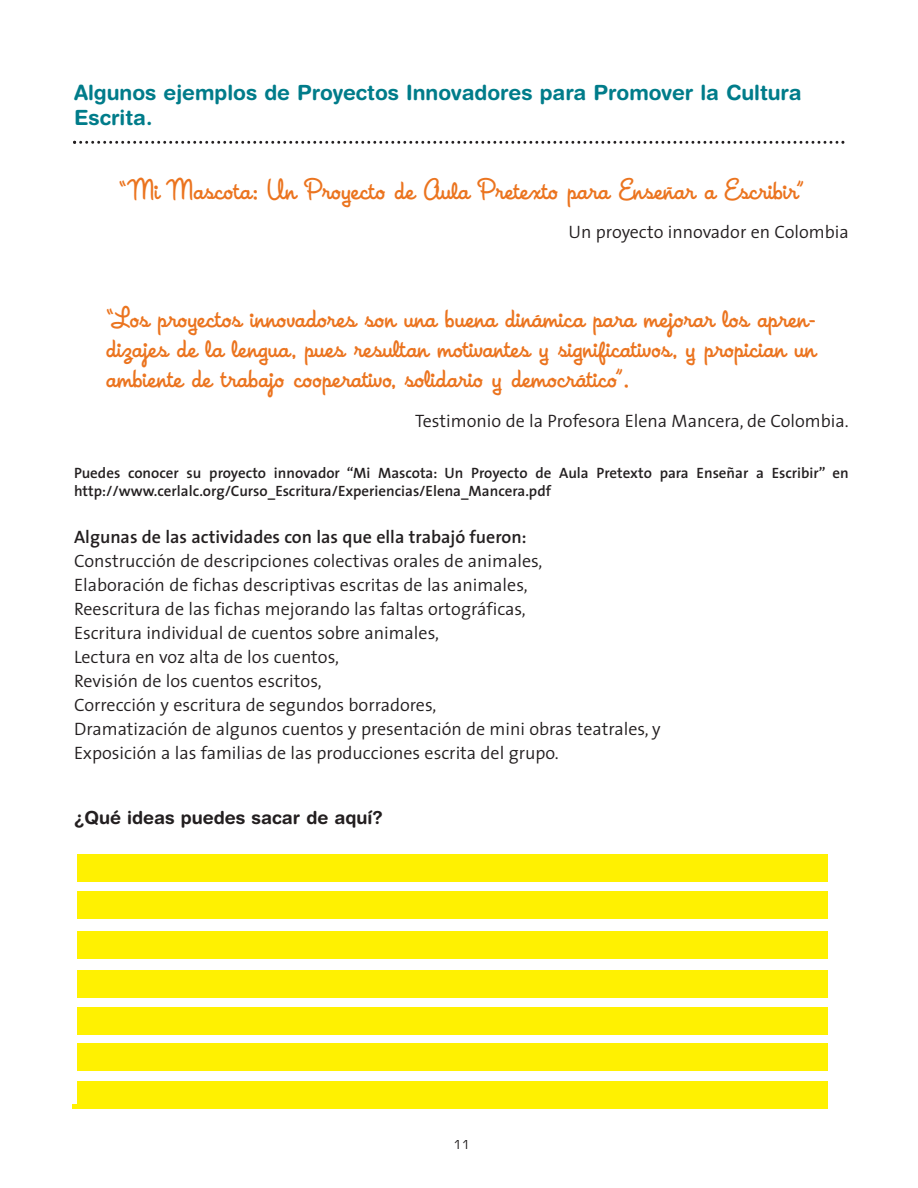
<style>
.page{position:relative;width:918px;height:1188px;background:#fff}
.page>*{position:absolute;margin:0;border:0;box-sizing:border-box;transform-origin:0 0}
.t1{font:27px/30px "House A Rama League Night";color:#eb741f;text-align:justify}
.t2{font:700 21px/25.2px "Helvetica Rounded";color:#007c8a}
.t3{font:300 18px/24px "The Sans";color:#231f20}
.t4{font:600 18px "The Sans";color:#231f20}
.t5{font:700 18px "Helvetica Rounded";color:#231f20}
.t6{font:600 15px/18px "The Sans";color:#231f20}
.t7{font:13.5px "Eurostile";color:#231f20}
</style>
<div class="page">
<div style="left:70px;top:855px;width:764px;height:27px;background:#fff101"></div>
<div style="left:69px;top:891px;width:765px;height:28px;background:#fff101"></div>
<div style="left:70px;top:931px;width:765px;height:27px;background:#fff101"></div>
<div style="left:71px;top:970px;width:764px;height:27px;background:#fff101"></div>
<div style="left:70px;top:1007px;width:765px;height:27px;background:#fff101"></div>
<div style="left:71px;top:1044px;width:765px;height:27px;background:#fff101"></div>
<div style="left:73px;top:1081px;width:764px;height:27px;background:#fff101"></div>
<svg style="left:73px;top:141px;width:771px;height:3px"></svg>
<div style="left:29px;top:847px;width:47px;height:257px;background:#fff"></div>
<div style="left:829px;top:837px;width:47px;height:283px;background:#fff"></div>
<p class="t2" style="left:74px;top:82px;width:729px">Algunos ejemplos de Proyectos Innovadores para Promover la Cultura<br>Escrita.</p>
<h1 class="t1" style="left:119px;top:175px;width:686px">“Mi Mascota: Un Proyecto de Aula Pretexto para Enseñar a Escribir”</h1>
<p class="t3" style="left:569px;top:222px;width:282px">Un proyecto innovador en Colombia</p>
<h1 class="t1" style="left:107px;top:302px;width:711px">“Los proyectos innovadores son una buena dinámica para mejorar los apren&shy;dizajes de la lengua, pues resultan motivantes y significativos, y propician un ambiente de trabajo cooperativo, solidario y democrático”.</h1>
<p class="t3" style="left:415px;top:411px;width:435px">Testimonio de la Profesora Elena Mancera, de Colombia.</p>
<p class="t6" style="left:74px;top:466px;width:776px">Puedes conocer su proyecto innovador “Mi Mascota: Un Proyecto de Aula Pretexto para Enseñar a Escribir” en http://www.cerlalc.org/Curso_Escritura/Experiencias/Elena_Mancera.pdf</p>
<p class="t4" style="left:74px;top:530px;width:454px">Algunas de las actividades con las que ella trabajó fueron:</p>
<p class="t3" style="left:74px;top:551px;width:588px">Construcción de descripciones colectivas orales de animales,<br>Elaboración de fichas descriptivas escritas de las animales,<br>Reescritura de las fichas mejorando las faltas ortográficas,<br>Escritura individual de cuentos sobre animales,<br>Lectura en voz alta de los cuentos,<br>Revisión de los cuentos escritos,<br>Corrección y escritura de segundos borradores,<br>Dramatización de algunos cuentos y presentación de mini obras teatrales, y Exposición a las familias de las producciones escrita del grupo.</p>
<p class="t5" style="left:74px;top:811px;width:310px">¿Qué ideas puedes sacar de aquí?</p>
<p class="t7" style="left:454px;top:1137px;width:18px">11</p>
</div>
